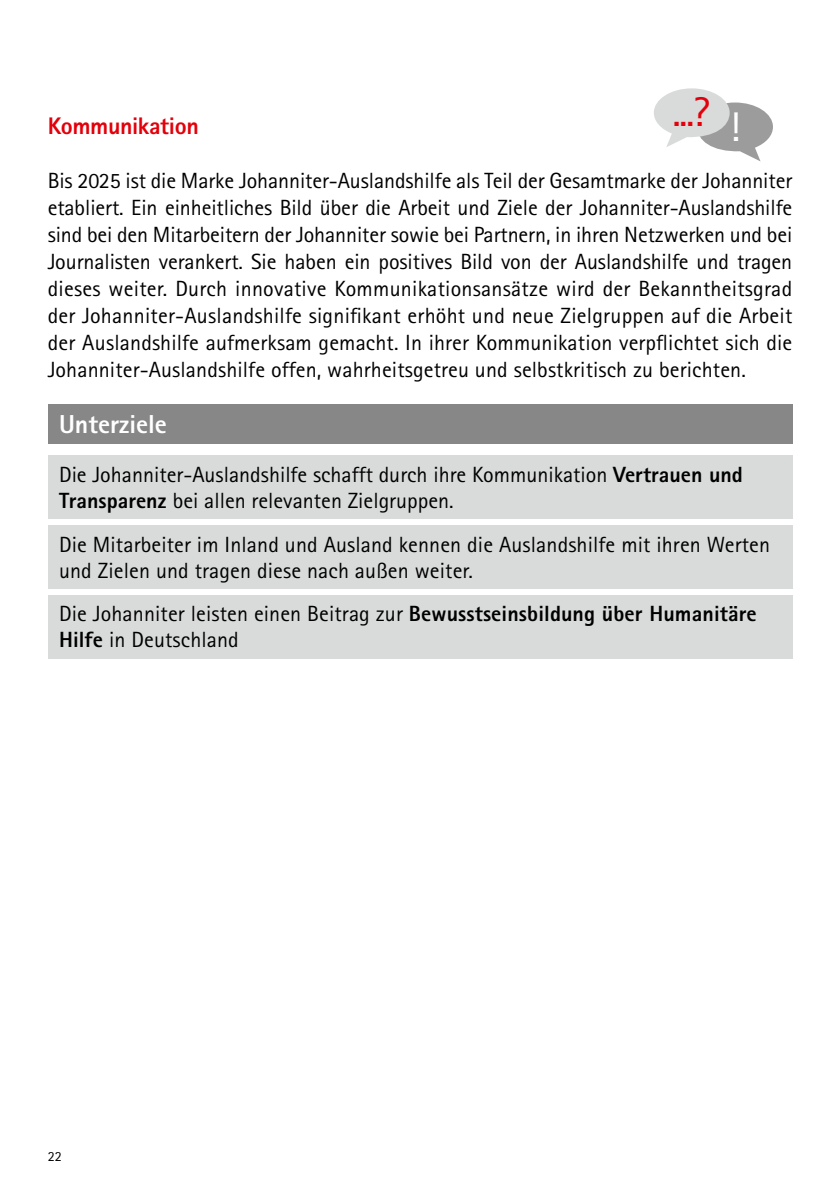
<style>
.page{position:relative;width:840px;height:1191px;background:#fff}
.page>*{position:absolute;margin:0;border:0;box-sizing:border-box;transform-origin:0 0}
.t1{font:41.4px "Rotis Sans Serif Std";color:#e3000b}
.t2{font:800 26px "Rotis Sans Serif Std";color:#fff}
.t3{font:800 24px "Rotis Sans Serif Std";letter-spacing:-.015em;color:#e3000b}
.t4{font:22px/27px "Rotis Sans Serif Std";letter-spacing:.005em;color:#000}
.t5{font:14px "Rotis Sans Serif Std";color:#000}
.s1{color:#fff}
.s2{font-weight:800}
</style>
<div class="page">
<div style="left:48px;top:455px;width:743px;height:64px;background:#d9dada"></div>
<div style="left:48px;top:525px;width:743px;height:64px;background:#d9dada"></div>
<div style="left:48px;top:594px;width:743px;height:64px;background:#d9dada"></div>
<div style="left:48px;top:404px;width:743px;height:40px;background:#868786"></div>
<svg style="left:654px;top:88px;width:118px;height:73px"></svg>
<h1 class="t1" style="left:672px;top:88px;width:69px">...? <span class="s1">!</span></h1>
<p class="t3" style="left:48px;top:111px;width:153px">Kommunikation</p>
<p class="t4" style="left:48px;top:167px;width:745px;text-align:justify">Bis 2025 ist die Marke Johanniter-Auslandshilfe als Teil der Gesamtmarke der Johanniter etabliert. Ein einheitliches Bild über die Arbeit und Ziele der Johanniter-Auslandshilfe sind bei den Mitarbeitern der Johanniter sowie bei Partnern, in ihren Netzwerken und bei Journalisten verankert. Sie haben ein positives Bild von der Auslandshilfe und tragen dieses weiter. Durch innovative Kommunikationsansätze wird der Bekanntheitsgrad der Johanniter-Auslandshilfe signifikant erhöht und neue Zielgruppen auf die Arbeit der Auslandshilfe aufmerksam gemacht. In ihrer Kommunikation verpflichtet sich die Johanniter-Auslandshilfe offen, wahrheitsgetreu und selbstkritisch zu berichten.</p>
<p class="t2" style="left:59px;top:408px;width:109px">Unterziele</p>
<p class="t4" style="left:59px;top:461px;width:685px;line-height:26px">Die Johanniter-Auslandshilfe schafft durch ihre Kommunikation <span class="s2">Vertrauen und<br>Transparenz</span> bei allen relevanten Zielgruppen.</p>
<p class="t4" style="left:59px;top:531px;width:712px;line-height:26px">Die Mitarbeiter im Inland und Ausland kennen die Auslandshilfe mit ihren Werten und Zielen und tragen diese nach außen weiter.</p>
<p class="t4" style="left:59px;top:600px;width:699px;line-height:26px">Die Johanniter leisten einen Beitrag zur <span class="s2">Bewusstseinsbildung über Humanitäre<br>Hilfe</span> in Deutschland</p>
<p class="t5" style="left:48px;top:1148px;width:15px">22</p>
</div>
